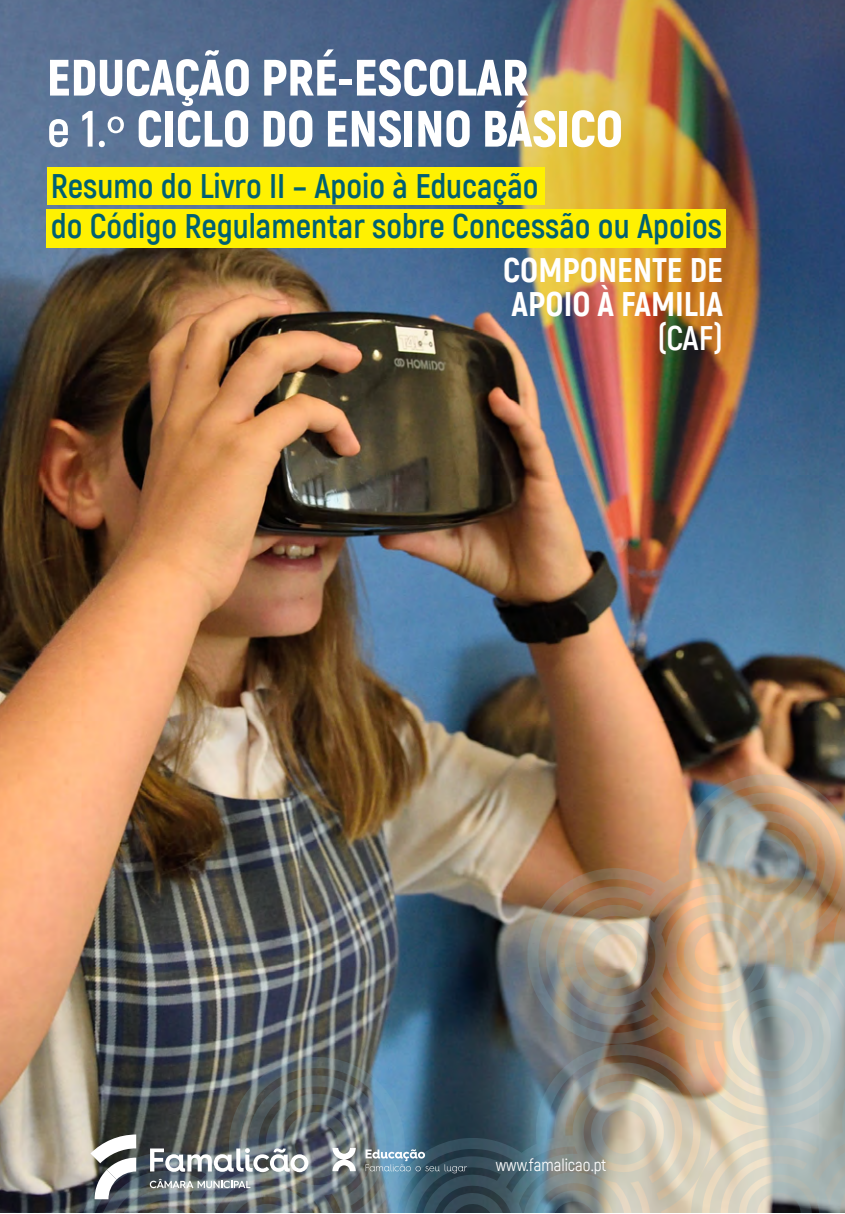
<style>
.page{position:relative;width:845px;height:1214px;background:#fff}
.page>*{position:absolute;margin:0;border:0;box-sizing:border-box;transform-origin:0 0}
.t1{font:900 51px/51px "Akrobat";color:#fff}
.t2{font:700 34px/39.6px "Akrobat";color:#006072}
.t3{font:800 34px/34px "Akrobat";color:#fff}
.t4{font:700 34px "Akrobat";color:#fff}
.t5{font:17px "Akrobat";color:#fff}
.s1{font-weight:700}
.s2{font-family:"Myriad Pro";font-weight:400}
</style>
<div class="page">
<img style="left:0;top:0;width:844px;height:762px">
<img style="left:0;top:762px;width:844px;height:449px">
<svg style="left:235px;top:1203px;width:66px;height:8px"></svg>
<svg style="left:132px;top:1206px;width:68px;height:5px"></svg>
<div style="left:47px;top:167px;width:497px;height:38px;background:#fff101"></div>
<div style="left:47px;top:209px;width:679px;height:38px;background:#fff101"></div>
<svg style="left:365px;top:1149px;width:102px;height:24px;background:#647f90"></svg>
<svg style="left:90px;top:1134px;width:46px;height:65px"></svg>
<svg style="left:150px;top:1110px;width:206px;height:77px;background:#757a7d"></svg>
<h1 class="t1" style="left:47px;top:52px;width:578px">EDUCAÇÃO PRÉ-ESCOLAR<br><span class="s1">e 1</span><span class="s2">.º</span> CICLO DO ENSINO BÁSICO</h1>
<p class="t2" style="left:51px;top:166px;width:672px">Resumo do Livro II – Apoio à Educação<br>do Código Regulamentar sobre Concessão ou Apoios</p>
<p class="t3" style="left:503px;top:252px;width:221px">COMPONENTE DE<br>APOIO À FAMILIA</p>
<p class="t4" style="left:657px;top:317px;width:67px">(CAF)</p>
<p class="t5" style="left:496px;top:1154px;width:112px">www.famalicao.pt</p>
</div>
